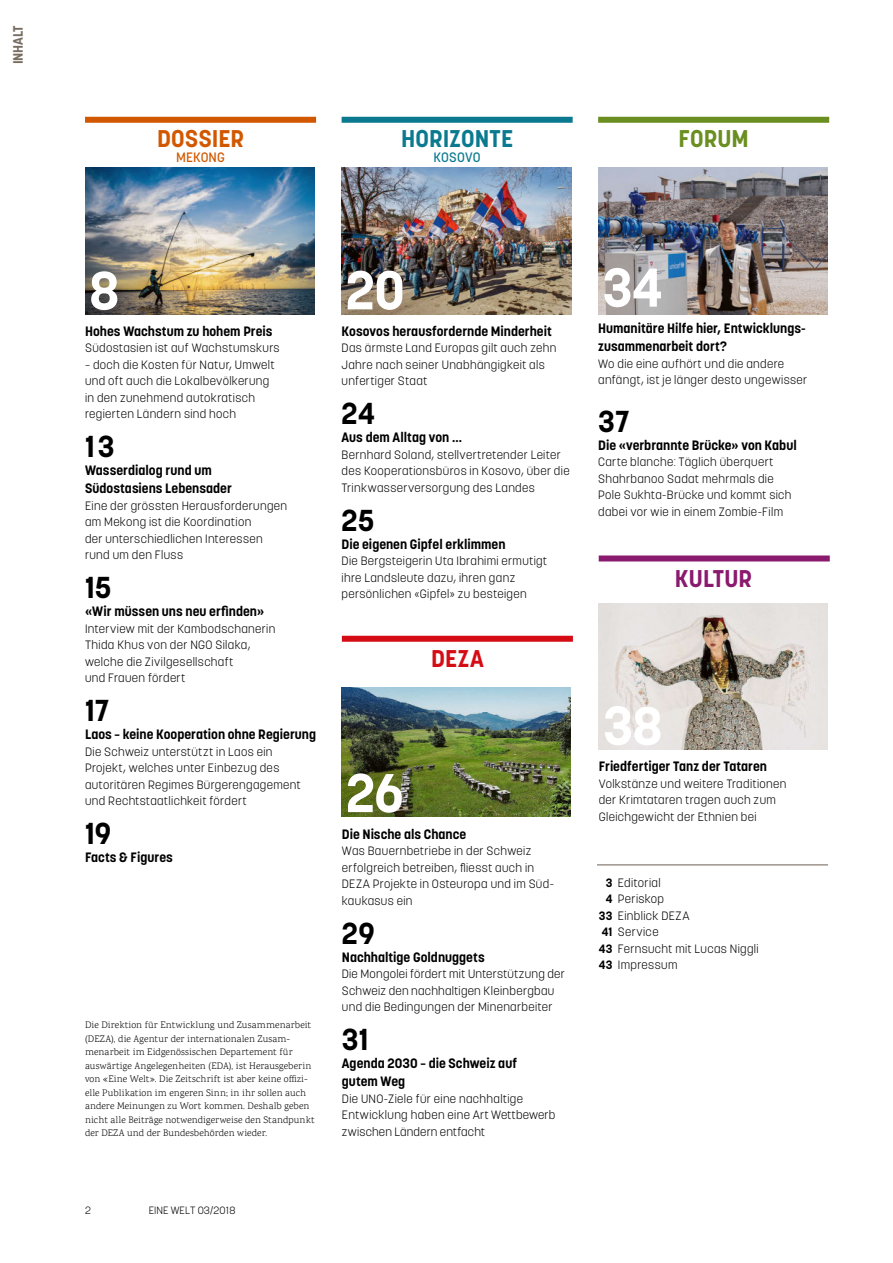
<style>
.page{position:relative;width:893px;height:1263px;background:#fff}
.page>*{position:absolute;margin:0;border:0;box-sizing:border-box;transform-origin:0 0}
.t1{font:700 54px "Korolev";letter-spacing:-.01em;color:#fff}
.t2{font:700 30px "Korolev";letter-spacing:.01em;color:#000}
.t3{font:700 24px "Korolev";letter-spacing:.005em;color:#0b7a90}
.t4{font:700 24px "Korolev";letter-spacing:.005em;color:#d25800}
.t5{font:700 24px "Korolev";letter-spacing:.005em;color:#8a1a6e}
.t6{font:700 24px "Korolev";letter-spacing:.005em;color:#6b8e20}
.t7{font:700 24px "Korolev";color:#d50c14}
.t8{font:700 13.5px/18px "Korolev";color:#000}
.t9{font:500 13.5px "Korolev";letter-spacing:.005em;color:#d25800}
.t10{font:500 13.5px "Korolev";letter-spacing:.01em;color:#0b7a90}
.t11{font:700 13.5px "Korolev";letter-spacing:-.015em;color:#776c60}
.t12{font:300 12px/16.5px "Korolev";letter-spacing:.03em;color:#000}
.t13{font:300 10.5px "Korolev";color:#000}
.t14{font:300 9.75px/13.5px "Karma";letter-spacing:.015em;color:#000}
.s1{font-weight:700}
</style>
<div class="page">
<img style="left:341px;top:688px;width:230px;height:129px">
<img style="left:85px;top:168px;width:230px;height:146px">
<img style="left:342px;top:168px;width:229px;height:146px">
<img style="left:598px;top:168px;width:230px;height:146px">
<div style="left:85px;top:117px;width:231px;height:6px;background:#d25800"></div>
<div style="left:342px;top:117px;width:231px;height:6px;background:#0b7a90"></div>
<div style="left:598px;top:117px;width:231px;height:6px;background:#6b8e20"></div>
<div style="left:342px;top:636px;width:231px;height:6px;background:#d50c14"></div>
<div style="left:599px;top:555px;width:231px;height:6px;background:#8a1a6e"></div>
<hr style="left:597px;top:864px;width:231px;height:2px;background:#9e948d">
<img style="left:598px;top:603px;width:230px;height:147px">
<p class="t11" style="left:10px;top:64px;width:40px;rotate:-90deg">INHALT</p>
<h3 class="t4" style="left:157px;top:123px;width:89px">DOSSIER</h3>
<p class="t9" style="left:176px;top:149px;width:50px">MEKONG</p>
<h3 class="t3" style="left:401px;top:123px;width:114px">HORIZONTE</h3>
<p class="t10" style="left:434px;top:149px;width:49px">KOSOVO</p>
<h3 class="t6" style="left:678px;top:123px;width:72px">FORUM</h3>
<h1 class="t1" style="left:89px;top:256px;width:31px">8</h1>
<p class="t8" style="left:85px;top:322px;width:189px">Hohes Wachstum zu hohem Preis</p>
<p class="t12" style="left:85px;top:340px;width:196px">Südostasien ist auf Wachstumskurs</p>
<p class="t12" style="left:85px;top:356px;width:191px">– doch die Kosten für Natur, Umwelt und oft auch die Lokalbevölkerung in den zunehmend autokratisch regierten Ländern sind hoch</p>
<h2 class="t2" style="left:85px;top:428px;width:31px">13</h2>
<p class="t8" style="left:85px;top:462px;width:148px">Wasserdialog rund um<br>Südostasiens Lebensader</p>
<p class="t12" style="left:85px;top:497px;width:204px">Eine der grössten Herausforderungen am Mekong ist die Koordination<br>der unterschiedlichen Interessen rund um den Fluss</p>
<h2 class="t2" style="left:85px;top:569px;width:28px">15</h2>
<p class="t8" style="left:85px;top:603px;width:181px">«Wir müssen uns neu erfinden»</p>
<p class="t12" style="left:85px;top:620px;width:192px">Interview mit der Kambodschanerin<br>Thida Khus von der NGO Silaka, welche die Zivilgesellschaft<br>und Frauen fördert</p>
<h2 class="t2" style="left:85px;top:692px;width:26px">17</h2>
<p class="t8" style="left:85px;top:726px;width:233px">Laos – keine Kooperation ohne Regierung</p>
<p class="t12" style="left:85px;top:743px;width:217px">Die Schweiz unterstützt in Laos ein Projekt, welches unter Einbezug des autoritären Regimes Bürgerengagement und Rechtstaatlichkeit fördert</p>
<h2 class="t2" style="left:85px;top:815px;width:28px">19</h2>
<p class="t8" style="left:85px;top:849px;width:89px">Facts &amp; Figures</p>
<p class="t14" style="left:85px;top:1019px;width:231px">Die Direktion für Entwicklung und Zusammenarbeit (DEZA), die Agentur der internationalen Zusam&shy;menarbeit im Eidgenössischen Departement für auswärtige Angelegenheiten (EDA), ist Herausgeberin von «Eine Welt». Die Zeitschrift ist aber keine offizi&shy;elle Publikation im engeren Sinn; in ihr sollen auch andere Meinungen zu Wort kommen. Deshalb geben nicht alle Beiträge notwendigerweise den Standpunkt der DEZA und der Bundesbehörden wieder.</p>
<h1 class="t1" style="left:346px;top:256px;width:60px">20</h1>
<p class="t8" style="left:342px;top:322px;width:212px">Kosovos herausfordernde Minderheit</p>
<p class="t12" style="left:342px;top:340px;width:216px">Das ärmste Land Europas gilt auch zehn<br>Jahre nach seiner Unabhängigkeit als unfertiger Staat</p>
<h2 class="t2" style="left:342px;top:395px;width:35px">24</h2>
<p class="t8" style="left:342px;top:429px;width:122px">Aus dem Alltag von ...</p>
<p class="t12" style="left:342px;top:446px;width:230px">Bernhard Soland, stellvertretender Leiter des Kooperationsbüros in Kosovo, über die<br>Trinkwasserversorgung des Landes</p>
<h2 class="t2" style="left:342px;top:501px;width:35px">25</h2>
<p class="t8" style="left:342px;top:535px;width:165px">Die eigenen Gipfel erklimmen</p>
<p class="t12" style="left:342px;top:553px;width:207px">Die Bergsteigerin Uta Ibrahimi ermutigt ihre Landsleute dazu, ihren ganz persönlichen «Gipfel» zu besteigen</p>
<h3 class="t7" style="left:431px;top:643px;width:54px">DEZA</h3>
<h1 class="t1" style="left:346px;top:759px;width:59px">26</h1>
<p class="t8" style="left:342px;top:825px;width:126px">Die Nische als Chance</p>
<p class="t12" style="left:342px;top:843px;width:214px">Was Bauernbetriebe in der Schweiz erfolgreich betreiben, fliesst auch in<br>DEZA Projekte in Osteuropa und im Süd&shy;kaukasus ein</p>
<h2 class="t2" style="left:342px;top:914px;width:35px">29</h2>
<p class="t8" style="left:342px;top:948px;width:144px">Nachhaltige Goldnuggets</p>
<p class="t12" style="left:342px;top:966px;width:224px">Die Mongolei fördert mit Unterstützung der<br>Schweiz den nachhaltigen Kleinbergbau und die Bedingungen der Minenarbeiter</p>
<h2 class="t2" style="left:342px;top:1021px;width:28px">31</h2>
<p class="t8" style="left:342px;top:1054px;width:177px">Agenda 2030 – die Schweiz auf gutem Weg</p>
<p class="t12" style="left:342px;top:1090px;width:215px">Die UNO-Ziele für eine nachhaltige<br>Entwicklung haben eine Art Wettbewerb zwischen Ländern entfacht</p>
<p class="t13" style="left:85px;top:1204px;width:7px">2</p>
<p class="t13" style="left:149px;top:1204px;width:88px">EINE WELT 03/2018</p>
<h1 class="t1" style="left:602px;top:253px;width:62px">34</h1>
<p class="t8" style="left:598px;top:319px;width:209px">Humanitäre Hilfe hier, Entwicklungs&shy;zusammenarbeit dort?</p>
<p class="t12" style="left:598px;top:355px;width:211px">Wo die eine aufhört und die andere anfängt, ist je länger desto ungewisser</p>
<h2 class="t2" style="left:598px;top:402px;width:33px">37</h2>
<p class="t8" style="left:598px;top:436px;width:200px">Die «verbrannte Brücke» von Kabul</p>
<p class="t12" style="left:598px;top:454px;width:195px">Carte blanche: Täglich überquert Shahrbanoo Sadat mehrmals die Pole Sukhta-Brücke und kommt sich dabei vor wie in einem Zombie-Film</p>
<h3 class="t5" style="left:675px;top:563px;width:79px">KULTUR</h3>
<h1 class="t1" style="left:603px;top:691px;width:61px">38</h1>
<p class="t8" style="left:599px;top:757px;width:170px">Friedfertiger Tanz der Tataren</p>
<p class="t12" style="left:599px;top:775px;width:189px">Volkstänze und weitere Traditionen der Krimtataren tragen auch zum<br>Gleichgewicht der Ethnien bei</p>
<p class="t12" style="left:606px;top:874px;width:56px"><span class="s1">3</span> Editorial</p>
<p class="t12" style="left:606px;top:891px;width:60px"><span class="s1">4</span> Periskop</p>
<p class="t12" style="left:599px;top:907px;width:92px"><span class="s1">33</span> Einblick DEZA</p>
<p class="t12" style="left:602px;top:924px;width:58px"><span class="s1">41</span> Service</p>
<p class="t12" style="left:599px;top:940px;width:162px"><span class="s1">43</span> Fernsucht mit Lucas Niggli</p>
<p class="t12" style="left:599px;top:957px;width:80px"><span class="s1">43</span> Impressum</p>
</div>
